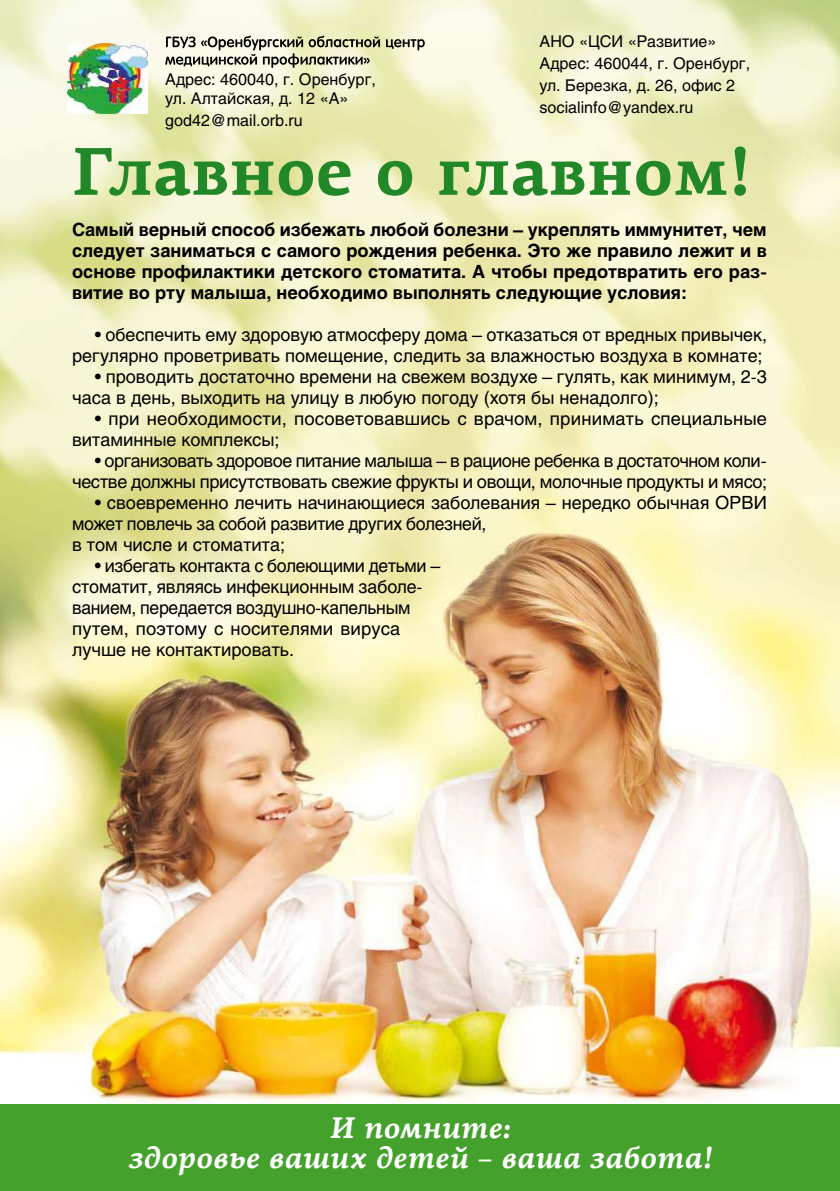
<style>
.page{position:relative;width:840px;height:1191px;background:#fff}
.page>*{position:absolute;margin:0;border:0;box-sizing:border-box;transform-origin:0 0}
.t1{font:700 68px "PF Agora Serif Pro";color:#228727}
.t2{font:italic 700 30px/30px "PF Agora Serif Pro";letter-spacing:.015em;color:#fff;text-align:center}
.t3{font:18px/21px "Helios";color:#000}
.t4{font:700 18px/21px "Helios";color:#000;text-align:justify}
.t5{font:18px/21px "Helios";letter-spacing:-.025em;color:#000;text-align:right}
.t6{font:16px/22px "Helios";color:#000}
</style>
<div class="page">
<img style="left:0;top:0;width:839px;height:1104px">
<svg style="left:165px;top:36px;width:259px;height:32px;background:#bcbca5"></svg>
<img style="left:68px;top:44px;width:79px;height:70px">
<div style="left:0;top:1104px;width:839px;height:87px;background:#44a12b"></div>
<p class="t6" style="left:539px;top:30px;width:212px">АНО «ЦСИ «Развитие»<br>Адрес: 460044, г. Оренбург, ул. Березка, д. 26, офис 2 socialinfo@yandex.ru</p>
<h1 class="t1" style="left:72px;top:129px;width:680px">Главное о главном!</h1>
<p class="t4" style="left:72px;top:219px;width:696px">Самый верный способ избежать любой болезни – укреплять иммунитет, чем следует заниматься с самого рождения ребенка. Это же правило лежит и в основе профилактики детского стоматита. А чтобы предотвратить его раз&shy;витие во рту малыша, необходимо выполнять следующие условия:</p>
<p class="t3" style="left:72px;top:323px;width:696px;text-align:right">• обеспечить ему здоровую атмосферу дома – отказаться от вредных привычек, регулярно проветривать помещение, следить за влажностью воздуха в комнате;</p>
<p class="t3" style="left:72px;top:365px;width:696px;text-indent:23px">• проводить достаточно времени на свежем воздухе – гулять, как минимум, 2-3 часа в день, выходить на улицу в любую погоду (хотя бы ненадолго);</p>
<p class="t3" style="left:72px;top:407px;width:696px;text-indent:23px">• при необходимости, посоветовавшись с врачом, принимать специальные витаминные комплексы;</p>
<p class="t5" style="left:72px;top:449px;width:696px">• организовать здоровое питание малыша – в рационе ребенка в достаточном коли&shy;честве должны присутствовать свежие фрукты и овощи, молочные продукты и мясо;</p>
<p class="t3" style="left:72px;top:491px;width:695px;text-indent:23px">• своевременно лечить начинающиеся заболевания – нередко обычная ОРВИ может повлечь за собой развитие других болезней,<br>в том числе и стоматита;</p>
<p class="t3" style="left:72px;top:554px;width:369px;text-indent:23px">• избегать контакта с болеющими детьми – стоматит, являясь инфекционным заболе&shy;ванием, передается воздушно-капельным путем, поэтому с носителями вируса лучше не контактировать.</p>
<p class="t6" style="left:165px;top:69px;width:212px;line-height:19.8px">Адрес: 460040, г. Оренбург, ул. Алтайская, д. 12 «А»</p>
<p class="t6" style="left:165px;top:109px;width:139px">god42@mail.orb.ru</p>
<h2 class="t2" style="left:128px;top:1113px;width:585px">И помните:<br>здоровье ваших детей – ваша забота!</h2>
</div>
